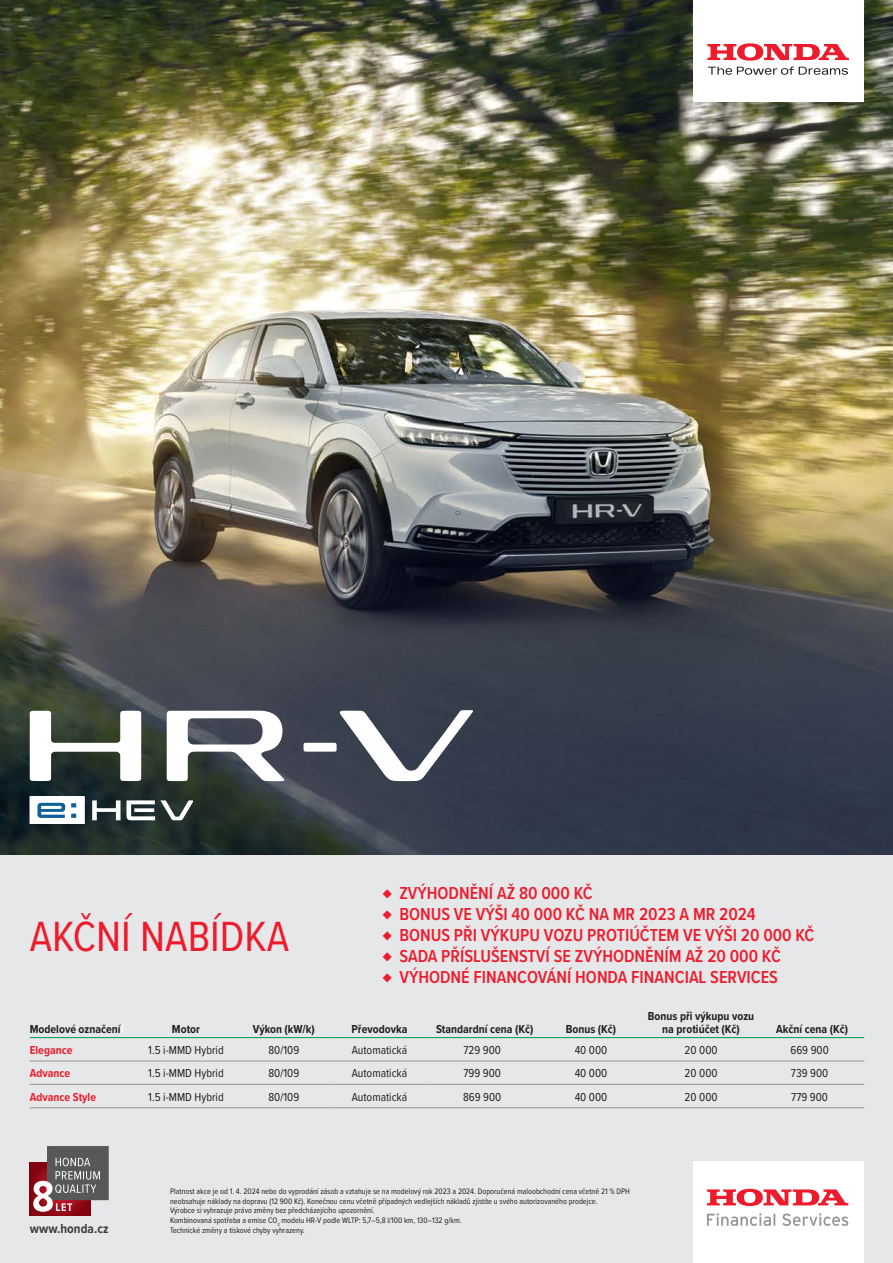
<style>
.page{position:relative;width:893px;height:1263px;background:#fff}
.page>*{position:absolute;margin:0;border:0;box-sizing:border-box;transform-origin:0 0}
.t1{font:43.8px "Proxima Nova Cond";color:#ed1c2d}
.Bullets{font:600 18px "Proxima Nova Cond";color:#ed1c2d}
.t2{font:700 13.5px "Proxima Nova Cond";color:#3e3e3f}
.t3{font:12px "Proxima Nova Cond";color:#231f20}
.t4{font:700 12px/13.2px "Proxima Nova Cond";color:#231f20;text-align:center}
.t5{font:700 12px "Proxima Nova Cond";color:#ed1c2d}
.Poznamky{font:8.25px/9.9px "Proxima Nova Cond";color:#231f20}
.s1{color:#fff}
</style>
<div class="page">
<div style="left:0;top:813px;width:893px;height:450px;background:#e6e7e9"></div>
<img style="left:0;top:0;width:893px;height:855px">
<svg style="left:167px;top:711px;width:118px;height:70px"></svg>
<svg style="left:30px;top:711px;width:111px;height:70px"></svg>
<svg style="left:304px;top:710px;width:168px;height:71px"></svg>
<svg style="left:30px;top:796px;width:55px;height:27px"></svg>
<svg style="left:92px;top:800px;width:28px;height:20px"></svg>
<svg style="left:127px;top:800px;width:66px;height:20px"></svg>
<div style="left:693px;top:1161px;width:170px;height:102px;background:#fff"></div>
<svg style="left:707px;top:1189px;width:141px;height:17px"></svg>
<svg style="left:707px;top:1213px;width:68px;height:13px"></svg>
<svg style="left:782px;top:1213px;width:66px;height:13px"></svg>
<div style="left:693px;top:0;width:170px;height:102px;background:#fff"></div>
<svg style="left:707px;top:43px;width:142px;height:18px"></svg>
<svg style="left:708px;top:67px;width:140px;height:8px"></svg>
<div style="left:30px;top:1162px;width:60px;height:53px;background:linear-gradient(to right,#8a0612,#890612)"></div>
<div style="left:48px;top:1147px;width:60px;height:52px;background:#57585a"></div>
<div style="left:47px;top:1146px;width:62px;height:54px;border:1px solid #57585a"></div>
<svg style="left:33px;top:1158px;width:67px;height:54px"></svg>
<hr style="left:238px;top:1061px;width:92px;height:1px;background:#939598">
<hr style="left:330px;top:1061px;width:99px;height:1px;background:#939598">
<hr style="left:429px;top:1061px;width:111px;height:1px;background:#939598">
<hr style="left:540px;top:1061px;width:102px;height:1px;background:#939598">
<hr style="left:642px;top:1061px;width:118px;height:1px;background:#939598">
<hr style="left:760px;top:1061px;width:104px;height:1px;background:#939598">
<hr style="left:238px;top:1084px;width:92px;height:1px;background:#939598">
<hr style="left:330px;top:1084px;width:99px;height:1px;background:#939598">
<hr style="left:429px;top:1084px;width:111px;height:1px;background:#939598">
<hr style="left:540px;top:1084px;width:102px;height:1px;background:#939598">
<hr style="left:642px;top:1084px;width:118px;height:1px;background:#939598">
<hr style="left:760px;top:1084px;width:104px;height:1px;background:#939598">
<hr style="left:238px;top:1107px;width:92px;height:1px;background:#939598">
<hr style="left:330px;top:1107px;width:99px;height:1px;background:#939598">
<hr style="left:429px;top:1107px;width:111px;height:1px;background:#939598">
<hr style="left:540px;top:1107px;width:102px;height:1px;background:#939598">
<hr style="left:642px;top:1107px;width:118px;height:1px;background:#939598">
<hr style="left:760px;top:1107px;width:104px;height:1px;background:#939598">
<hr style="left:30px;top:1061px;width:104px;height:1px;background:#939598">
<hr style="left:134px;top:1061px;width:104px;height:1px;background:#939598">
<hr style="left:30px;top:1084px;width:104px;height:1px;background:#939598">
<hr style="left:134px;top:1084px;width:104px;height:1px;background:#939598">
<hr style="left:30px;top:1107px;width:104px;height:1px;background:#939598">
<hr style="left:134px;top:1107px;width:104px;height:1px;background:#939598">
<hr style="left:30px;top:1037px;width:104px;height:1px;background:#00984a">
<hr style="left:134px;top:1037px;width:104px;height:1px;background:#00984a">
<hr style="left:238px;top:1037px;width:92px;height:1px;background:#00984a">
<hr style="left:330px;top:1037px;width:99px;height:1px;background:#00984a">
<hr style="left:429px;top:1037px;width:111px;height:1px;background:#00984a">
<hr style="left:540px;top:1037px;width:102px;height:1px;background:#00984a">
<hr style="left:642px;top:1037px;width:118px;height:1px;background:#00984a">
<hr style="left:760px;top:1037px;width:104px;height:1px;background:#00984a">
<p class="t1" style="left:30px;top:904px;width:261px">AKČNÍ NABÍDKA</p>
<p class="Bullets" style="left:383px;top:879px;width:211px">♦ ZVÝHODNĚNÍ AŽ 80 000 KČ</p>
<p class="Bullets" style="left:383px;top:900px;width:375px">♦ BONUS VE VÝŠI 40 000 KČ NA MR 2023 A MR 2024</p>
<p class="Bullets" style="left:383px;top:921px;width:433px">♦ BONUS PŘI VÝKUPU VOZU PROTIÚČTEM VE VÝŠI 20 000 KČ</p>
<p class="Bullets" style="left:383px;top:942px;width:400px">♦ SADA PŘÍSLUŠENSTVÍ SE ZVÝHODNĚNÍM AŽ 20 000 KČ</p>
<p class="Bullets" style="left:383px;top:963px;width:397px">♦ VÝHODNÉ FINANCOVÁNÍ HONDA FINANCIAL SERVICES</p>
<p class="t4" style="left:30px;top:1022px;width:95px">Modelové označení<span class="s1">í</span></p>
<p class="t4" style="left:172px;top:1022px;width:30px">Motor</p>
<p class="t4" style="left:253px;top:1022px;width:64px">Výkon (kW/k)</p>
<p class="t4" style="left:352px;top:1022px;width:57px">Převodovka</p>
<p class="t4" style="left:436px;top:1022px;width:99px">Standardní cena (Kč)</p>
<p class="t4" style="left:566px;top:1022px;width:52px">Bonus (Kč)</p>
<p class="t4" style="left:648px;top:1009px;width:108px">Bonus při výkupu vozu na protiúčet (Kč)</p>
<p class="t4" style="left:776px;top:1022px;width:73px">Akční cena (Kč)</p>
<p class="t5" style="left:30px;top:1041px;width:44px">Elegance</p>
<p class="t3" style="left:148px;top:1041px;width:77px">1.5 i-MMD Hybrid</p>
<p class="t3" style="left:268px;top:1041px;width:32px">80/109</p>
<p class="t3" style="left:352px;top:1041px;width:57px">Automatická</p>
<p class="t3" style="left:463px;top:1041px;width:39px">729 900</p>
<p class="t3" style="left:575px;top:1041px;width:34px">40 000</p>
<p class="t3" style="left:685px;top:1041px;width:35px">20 000</p>
<p class="t3" style="left:790px;top:1041px;width:40px">669 900</p>
<p class="t5" style="left:30px;top:1064px;width:42px">Advance</p>
<p class="t3" style="left:148px;top:1064px;width:77px">1.5 i-MMD Hybrid</p>
<p class="t3" style="left:268px;top:1064px;width:32px">80/109</p>
<p class="t3" style="left:352px;top:1064px;width:57px">Automatická</p>
<p class="t3" style="left:463px;top:1064px;width:39px">799 900</p>
<p class="t3" style="left:575px;top:1064px;width:34px">40 000</p>
<p class="t3" style="left:685px;top:1064px;width:35px">20 000</p>
<p class="t3" style="left:791px;top:1064px;width:39px">739 900</p>
<p class="t5" style="left:30px;top:1088px;width:68px">Advance Style</p>
<p class="t3" style="left:148px;top:1088px;width:77px">1.5 i-MMD Hybrid</p>
<p class="t3" style="left:268px;top:1088px;width:32px">80/109</p>
<p class="t3" style="left:352px;top:1088px;width:57px">Automatická</p>
<p class="t3" style="left:463px;top:1088px;width:40px">869 900</p>
<p class="t3" style="left:575px;top:1088px;width:34px">40 000</p>
<p class="t3" style="left:685px;top:1088px;width:35px">20 000</p>
<p class="t3" style="left:791px;top:1088px;width:38px">779 900</p>
<p class="Poznamky" style="left:170px;top:1185px;width:461px">Platnost akce je od 1. 4. 2024 nebo do vyprodání zásob a vztahuje se na modelový rok 2023 a 2024. Doporučená maloobchodní cena včetně 21 % DPH neobsahuje náklady na dopravu (12 900 Kč). Konečnou cenu včetně případných vedlejších nákladů zjistíte u svého autorizovaného prodejce.</p>
<p class="Poznamky" style="left:170px;top:1205px;width:206px">Výrobce si vyhrazuje právo změny bez předcházejícího upozornění.</p>
<p class="Poznamky" style="left:170px;top:1215px;width:293px">Kombinovaná spotřeba a emise CO<sub>2</sub> modelu HR-V podle WLTP: 5,7–5,8 l/100 km, 130–132 g/km.</p>
<p class="t2" style="left:30px;top:1219px;width:80px">www.honda.cz</p>
<p class="Poznamky" style="left:170px;top:1225px;width:136px">Technické změny a tiskové chyby vyhrazeny.</p>
</div>
